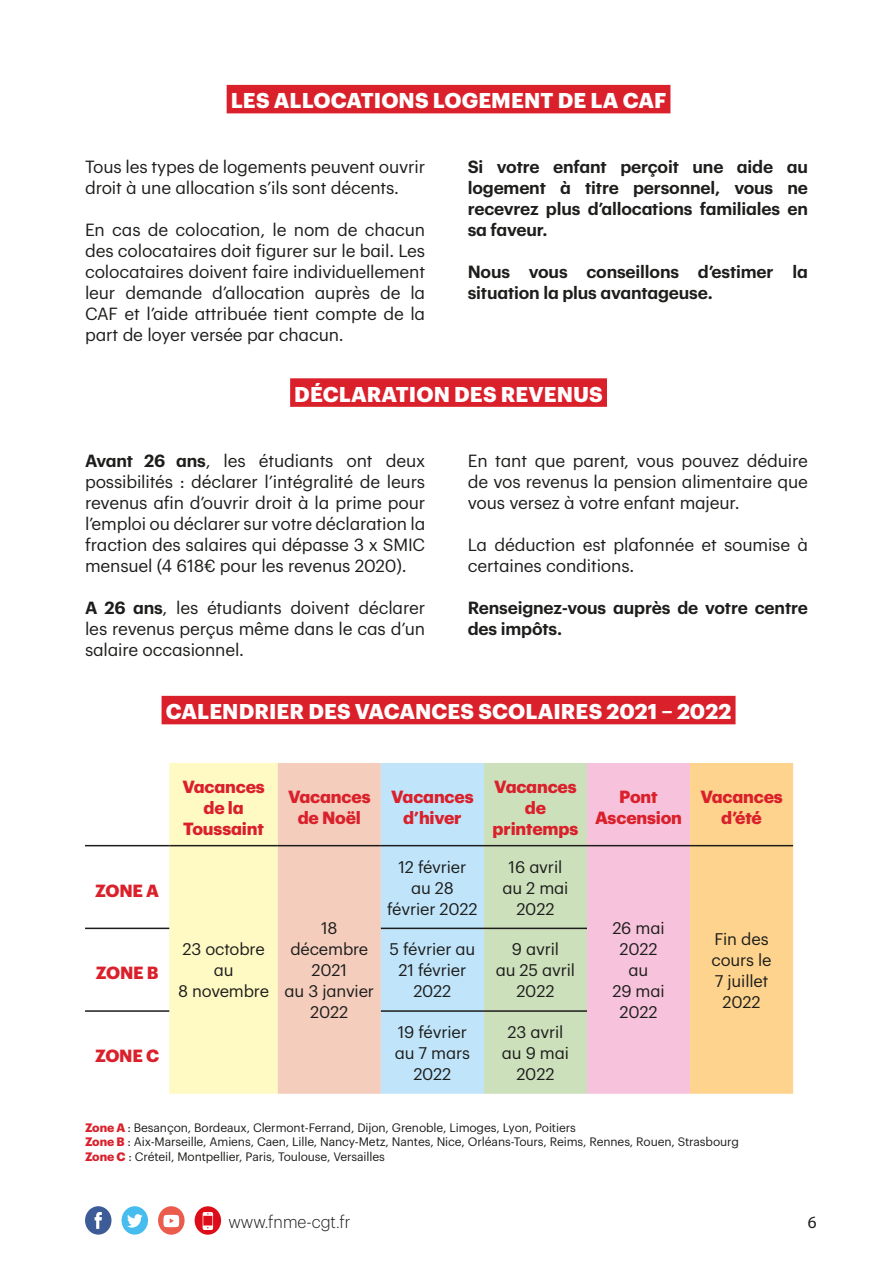
<style>
.page{position:relative;width:893px;height:1263px;background:#fff}
.page>*{position:absolute;margin:0;border:0;box-sizing:border-box;transform-origin:0 0}
.t1{font:700 21px "Graphik";letter-spacing:.005em;color:#fff}
.t2{font:17.25px/21px "Graphik";letter-spacing:-.01em;color:#1d1d1b;text-align:justify}
.t3{font:600 17.25px/21px "Graphik";letter-spacing:-.01em;color:#1d1d1b}
.t4{font:700 17.25px/21px "Graphik";letter-spacing:-.01em;color:#da202b;text-align:center}
.t5{font:300 17.25px "Graphik";color:#1d1d1b;scale:.93 1}
.t6{font:17.25px "Myriad Pro";color:#1d1d1b}
.t7{font:16.5px/21px "Graphik";letter-spacing:-.01em;color:#1d1d1b;text-align:center}
.t8{font:12px/14.4px "Graphik";letter-spacing:-.01em;color:#1d1d1b}
.s1{font-weight:600}
.s2{font-weight:700;color:#da202b}
</style>
<div class="page">
<div style="left:195px;top:1206px;width:26px;height:29px;background:#dc0c19;border-radius:50%"></div>
<svg style="left:203px;top:1212px;width:10px;height:18px"></svg>
<div style="left:158px;top:1206px;width:27px;height:29px;background:#eb5c4d;border-radius:50%"></div>
<svg style="left:163px;top:1215px;width:16px;height:12px"></svg>
<svg style="left:85px;top:1206px;width:26px;height:28px"></svg>
<div style="left:122px;top:1206px;width:26px;height:28px;background:#46bdee;border-radius:50%"></div>
<svg style="left:127px;top:1214px;width:16px;height:13px"></svg>
<div style="left:227px;top:85px;width:443px;height:28px;background:#da202b"></div>
<div style="left:290px;top:378px;width:317px;height:29px;background:#da202b"></div>
<div style="left:162px;top:696px;width:573px;height:28px;background:#da202b"></div>
<svg style="left:169px;top:763px;width:624px;height:331px;background:#e8dac5"></svg>
<hr style="left:85px;top:845px;width:84px;height:1px;background:#1d1d1b">
<hr style="left:169px;top:845px;width:109px;height:1px;background:#1d1d1b">
<hr style="left:278px;top:845px;width:103px;height:1px;background:#1d1d1b">
<hr style="left:381px;top:845px;width:103px;height:1px;background:#1d1d1b">
<hr style="left:484px;top:845px;width:103px;height:1px;background:#1d1d1b">
<hr style="left:587px;top:845px;width:103px;height:1px;background:#1d1d1b">
<hr style="left:690px;top:845px;width:103px;height:1px;background:#1d1d1b">
<hr style="left:85px;top:927px;width:84px;height:2px;background:#1d1d1b">
<hr style="left:381px;top:927px;width:103px;height:2px;background:#1d1d1b">
<hr style="left:484px;top:927px;width:103px;height:2px;background:#1d1d1b">
<hr style="left:85px;top:1010px;width:84px;height:2px;background:#1d1d1b">
<hr style="left:381px;top:1010px;width:103px;height:2px;background:#1d1d1b">
<hr style="left:484px;top:1010px;width:103px;height:2px;background:#1d1d1b">
<p class="t1" style="left:231px;top:84px;width:437px">LES ALLOCATIONS LOGEMENT DE LA CAF</p>
<p class="t2" style="left:85px;top:155px;width:342px">Tous les types de logements peuvent ouvrir droit à une allocation s’ils sont décents.</p>
<p class="t2" style="left:85px;top:218px;width:342px">En cas de colocation, le nom de chacun des colocataires doit figurer sur le bail. Les colocataires doivent faire individuellement leur demande d’allocation auprès de la CAF et l’aide attribuée tient compte de la part de loyer versée par chacun.</p>
<p class="t3" style="left:468px;top:155px;width:342px;text-align:justify">Si votre enfant perçoit une aide au logement à titre personnel, vous ne recevrez plus d’allocations familiales en sa faveur.</p>
<p class="t3" style="left:468px;top:260px;width:342px">Nous vous conseillons d’estimer la situation la plus avantageuse.</p>
<p class="t1" style="left:294px;top:378px;width:310px">DÉCLARATION DES REVENUS</p>
<p class="t2" style="left:85px;top:448px;width:342px"><span class="s1">Avant 26 ans</span>, les étudiants ont deux possibilités : déclarer l’intégralité de leurs revenus afin d’ouvrir droit à la prime pour l’emploi ou déclarer sur votre déclaration la fraction des salaires qui dépasse 3 x SMIC mensuel (4 618€ pour les revenus 2020).</p>
<p class="t2" style="left:85px;top:595px;width:342px"><span class="s1">A 26 ans</span>, les étudiants doivent déclarer les revenus perçus même dans le cas d’un salaire occasionnel.</p>
<p class="t2" style="left:468px;top:448px;width:342px">En tant que parent, vous pouvez déduire de vos revenus la pension alimentaire que vous versez à votre enfant majeur.</p>
<p class="t2" style="left:468px;top:532px;width:342px">La déduction est plafonnée et soumise à certaines conditions.</p>
<p class="t3" style="left:468px;top:595px;width:342px">Renseignez-vous auprès de votre centre des impôts.</p>
<p class="t1" style="left:166px;top:695px;width:567px">CALENDRIER DES VACANCES SCOLAIRES 2021 – 2022</p>
<p class="t4" style="left:95px;top:878px;width:65px">ZONE A</p>
<p class="t4" style="left:96px;top:961px;width:64px">ZONE B</p>
<p class="t4" style="left:95px;top:1043px;width:66px">ZONE C</p>
<p class="t4" style="left:182px;top:774px;width:84px">Vacances de la<br>Toussaint</p>
<p class="t4" style="left:288px;top:785px;width:84px">Vacances de Noël</p>
<p class="t4" style="left:391px;top:785px;width:84px">Vacances d’hiver</p>
<p class="t4" style="left:492px;top:774px;width:87px">Vacances de printemps</p>
<p class="t4" style="left:595px;top:785px;width:88px">Pont<br>Ascension</p>
<p class="t4" style="left:700px;top:785px;width:84px">Vacances d’été</p>
<p class="t7" style="left:178px;top:937px;width:93px">23 octobre au<br>8 novembre</p>
<p class="t7" style="left:285px;top:916px;width:91px">18 décembre<br>2021<br>au 3 janvier<br>2022</p>
<p class="t7" style="left:387px;top:855px;width:92px">12 février au 28 février 2022</p>
<p class="t7" style="left:502px;top:855px;width:68px">16 avril au 2 mai<br>2022</p>
<p class="t7" style="left:389px;top:937px;width:87px">5 février au<br>21 février<br>2022</p>
<p class="t7" style="left:496px;top:937px;width:81px">9 avril<br>au 25 avril<br>2022</p>
<p class="t7" style="left:395px;top:1020px;width:77px">19 février au 7 mars<br>2022</p>
<p class="t7" style="left:502px;top:1020px;width:69px">23 avril au 9 mai<br>2022</p>
<p class="t7" style="left:612px;top:916px;width:54px">26 mai<br>2022 au<br>29 mai<br>2022</p>
<p class="t7" style="left:711px;top:927px;width:62px">Fin des cours le<br>7 juillet<br>2022</p>
<p class="t8" style="left:85px;top:1119px;width:655px"><span class="s2">Zone A</span> : Besançon, Bordeaux, Clermont-Ferrand, Dijon, Grenoble, Limoges, Lyon, Poitiers<br><span class="s2">Zone B</span> : Aix-Marseille, Amiens, Caen, Lille, Nancy-Metz, Nantes, Nice, Orléans-Tours, Reims, Rennes, Rouen, Strasbourg<br><span class="s2">Zone C</span> : Créteil, Montpellier, Paris, Toulouse, Versailles</p>
<p class="t5" style="left:228px;top:1209px;width:133px">www.fnme-cgt.fr</p>
<p class="t6" style="left:808px;top:1211px;width:10px">6</p>
</div>
